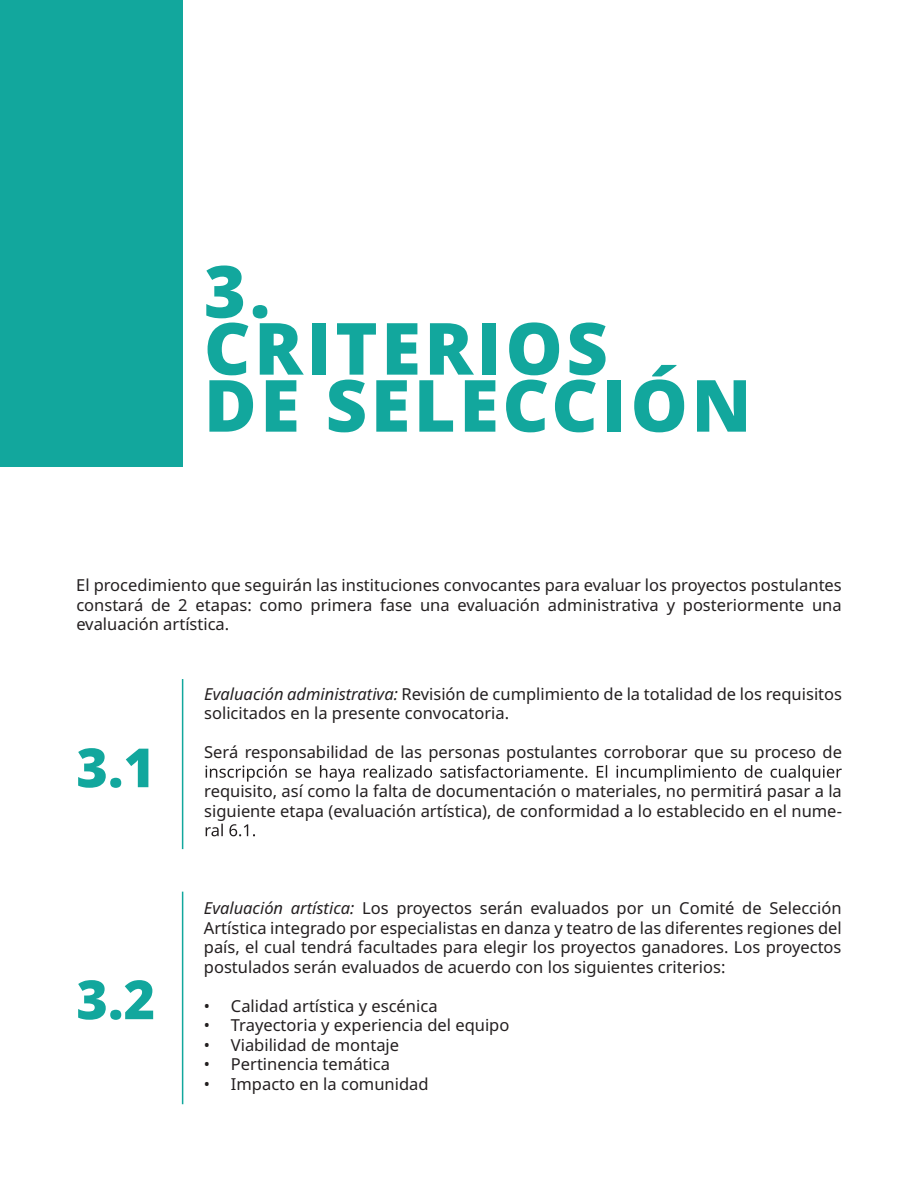
<style>
.page{position:relative;width:918px;height:1188px;background:#fff}
.page>*{position:absolute;margin:0;border:0;box-sizing:border-box;transform-origin:0 0}
.t1{font:900 72px/57px "Noto Sans";letter-spacing:.05em;color:#12a79d}
.t2{font:900 54px "Noto Sans";color:#12a79d}
.t3{font:16.5px/19.5px "Noto Sans";color:#231f20;text-align:justify}
.s1{font-style:italic}
</style>
<div class="page">
<div style="left:0;top:0;width:183px;height:466px;background:#12a79d"></div>
<div style="left:312px;top:323px;width:14px;height:52px;background:#12a79d"></div>
<div style="left:482px;top:323px;width:14px;height:52px;background:#12a79d"></div>
<div style="left:607px;top:380px;width:14px;height:52px;background:#12a79d"></div>
<svg style="left:206px;top:765px;width:636px;height:17px"></svg>
<svg style="left:206px;top:824px;width:49px;height:12px"></svg>
<hr style="left:182px;top:679px;width:1px;height:170px;background:#12a79d">
<hr style="left:182px;top:892px;width:1px;height:212px;background:#12a79d">
<h1 class="t1" style="left:204px;top:263px;width:549px">3.<br>CR TER OS<br>DE SELECC ÓN</h1>
<p class="t3" style="left:76px;top:576px;width:767px">El procedimiento que seguirán las instituciones convocantes para evaluar los proyectos postulantes constará de 2 etapas: como primera fase una evaluación administrativa y posteriormente una evaluación artística.</p>
<h2 class="t2" style="left:76px;top:727px;width:80px">3.1</h2>
<h2 class="t2" style="left:76px;top:959px;width:80px">3.2</h2>
<p class="t3" style="left:204px;top:684px;width:639px"><span class="s1">Evaluación administrativa:</span> Revisión de cumplimiento de la totalidad de los requisitos solicitados en la presente convocatoria.</p>
<p class="t3" style="left:204px;top:743px;width:639px">Será responsabilidad de las personas postulantes corroborar que su proceso de</p>
<p class="t3" style="left:204px;top:782px;width:639px">requisito, así como la falta de documentación o materiales, no permitirá pasar a la siguiente etapa (evaluación artística), de conformidad a lo establecido en el nume-</p>
<p class="t3" style="left:204px;top:899px;width:639px"><span class="s1">Evaluación artística:</span> Los proyectos serán evaluados por un Comité de Selección Artística integrado por especialistas en danza y teatro de las diferentes regiones del país, el cual tendrá facultades para elegir los proyectos ganadores. Los proyectos postulados serán evaluados de acuerdo con los siguientes criterios:</p>
<p class="t3" style="left:204px;top:996px;width:235px">• Calidad artística y escénica</p>
<p class="t3" style="left:204px;top:1016px;width:307px">• Trayectoria y experiencia del equipo</p>
<p class="t3" style="left:204px;top:1035px;width:197px">• Viabilidad de montaje</p>
<p class="t3" style="left:204px;top:1055px;width:188px">• Pertinencia temática</p>
<p class="t3" style="left:204px;top:1074px;width:226px">• Impacto en la comunidad</p>
</div>
